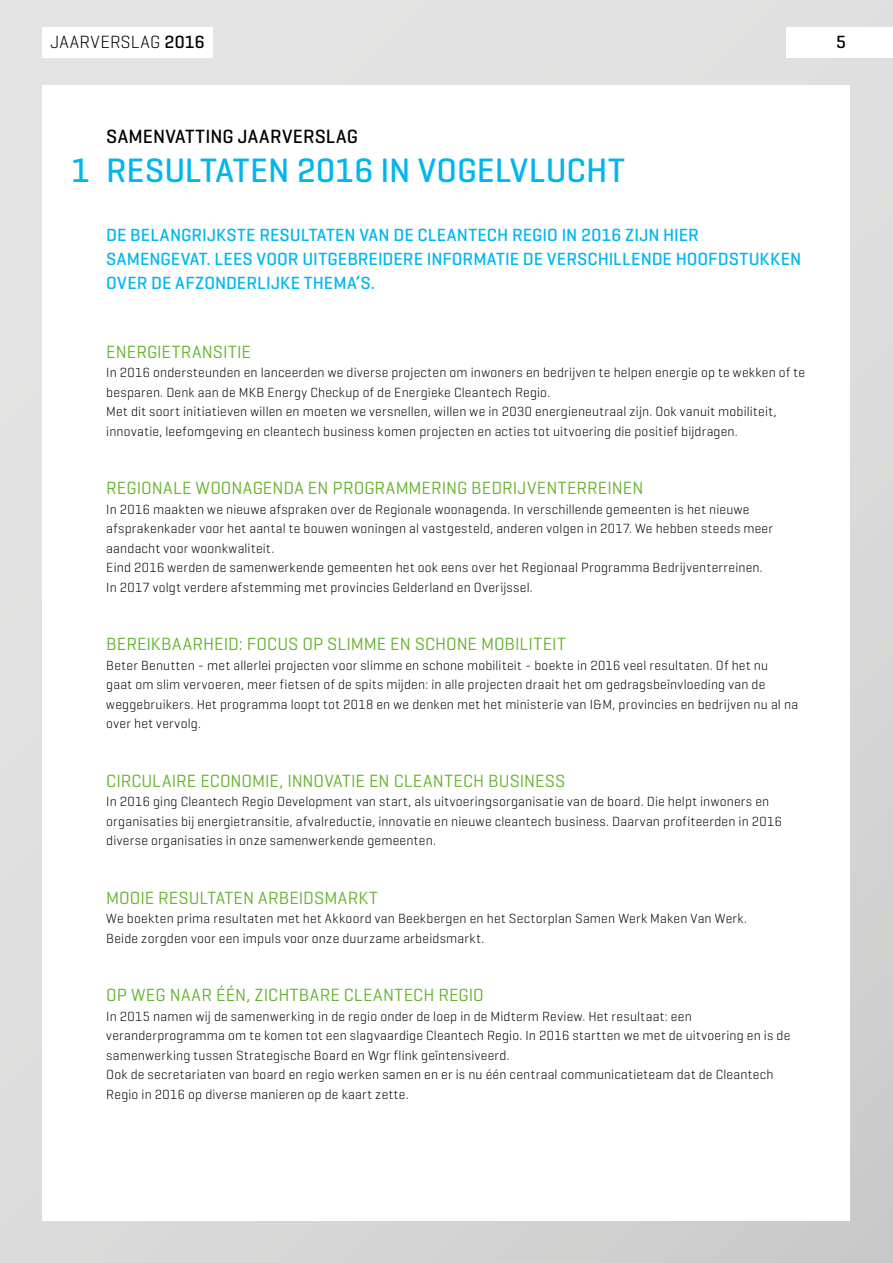
<style>
.page{position:relative;width:893px;height:1263px;background:#fff}
.page>*{position:absolute;margin:0;border:0;box-sizing:border-box;transform-origin:0 0}
.KOP{font:500 34.5px "Geogrotesque";color:#00b6ed}
.CHAPEAU{font:500 19.5px "Geogrotesque";letter-spacing:.015em;color:#000}
.TK{font:18px "Geogrotesque";letter-spacing:.005em;color:#65b32e}
.INTRO{font:500 18px/24px "Geogrotesque";letter-spacing:.005em;color:#00b6ed}
.t1{font:300 18px "Geogrotesque";letter-spacing:.02em;color:#000}
.t2{font:500 18px "Geogrotesque";color:#000}
.PT{font:300 13.5px/19.5px "Geogrotesque";letter-spacing:.015em;color:#000}
.s1{font-weight:500}
</style>
<div class="page">
<div style="left:0;top:0;width:893px;height:1263px;background:linear-gradient(to bottom,#e4e4e4,#d4d4d4)"></div>
<hr style="left:0;top:0;width:1px;height:1263px;background:#e2e2e1">
<div style="left:43px;top:85px;width:807px;height:1135px;background:#fff"></div>
<div style="left:43px;top:27px;width:170px;height:31px;background:#fff"></div>
<div style="left:787px;top:27px;width:106px;height:31px;background:#fff"></div>
<h3 class="t1" style="left:50px;top:31px;width:156px">JAARVERSLAG <span class="s1">2016</span></h3>
<h3 class="t2" style="left:836px;top:31px;width:11px">5</h3>
<p class="CHAPEAU" style="left:106px;top:125px;width:253px">SAMENVATTING JAARVERSLAG</p>
<p class="KOP" style="left:71px;top:149px;width:555px">1 RESULTATEN 2016 IN VOGELVLUCHT</p>
<p class="INTRO" style="left:106px;top:222px;width:696px">DE BELANGRIJKSTE RESULTATEN VAN DE CLEANTECH REGIO IN 2016 ZIJN HIER<br>SAMENGEVAT. LEES VOOR UITGEBREIDERE INFORMATIE DE VERSCHILLENDE HOOFDSTUKKEN<br>OVER DE AFZONDERLIJKE THEMA’S.</p>
<p class="TK" style="left:106px;top:340px;width:146px">ENERGIETRANSITIE</p>
<p class="PT" style="left:106px;top:363px;width:700px">In 2016 ondersteunden en lanceerden we diverse projecten om inwoners en bedrijven te helpen energie op te wekken of te besparen. Denk aan de MKB Energy Checkup of de Energieke Cleantech Regio.</p>
<p class="PT" style="left:106px;top:402px;width:672px">Met dit soort initiatieven willen en moeten we versnellen, willen we in 2030 energieneutraal zijn. Ook vanuit mobiliteit, innovatie, leefomgeving en cleantech business komen projecten en acties tot uitvoering die positief bijdragen.</p>
<p class="TK" style="left:106px;top:477px;width:539px">REGIONALE WOONAGENDA EN PROGRAMMERING BEDRIJVENTERREINEN</p>
<p class="PT" style="left:106px;top:499px;width:668px">In 2016 maakten we nieuwe afspraken over de Regionale woonagenda. In verschillende gemeenten is het nieuwe afsprakenkader voor het aantal te bouwen woningen al vastgesteld, anderen volgen in 2017. We hebben steeds meer aandacht voor woonkwaliteit.</p>
<p class="PT" style="left:106px;top:558px;width:658px">Eind 2016 werden de samenwerkende gemeenten het ook eens over het Regionaal Programma Bedrijventerreinen.</p>
<p class="PT" style="left:106px;top:577px;width:428px">In 2017 volgt verdere afstemming met provincies Gelderland en Overijssel.</p>
<p class="TK" style="left:106px;top:633px;width:461px">BEREIKBAARHEID: FOCUS OP SLIMME EN SCHONE MOBILITEIT</p>
<p class="PT" style="left:106px;top:655px;width:693px">Beter Benutten - met allerlei projecten voor slimme en schone mobiliteit - boekte in 2016 veel resultaten. Of het nu<br>gaat om slim vervoeren, meer fietsen of de spits mijden: in alle projecten draait het om gedragsbeïnvloeding van de weggebruikers. Het programma loopt tot 2018 en we denken met het ministerie van I&amp;M, provincies en bedrijven nu al na over het vervolg.</p>
<p class="TK" style="left:106px;top:769px;width:460px">CIRCULAIRE ECONOMIE, INNOVATIE EN CLEANTECH BUSINESS</p>
<p class="PT" style="left:106px;top:792px;width:677px">In 2016 ging Cleantech Regio Development van start, als uitvoeringsorganisatie van de board. Die helpt inwoners en organisaties bij energietransitie, afvalreductie, innovatie en nieuwe cleantech business. Daarvan profiteerden in 2016 diverse organisaties in onze samenwerkende gemeenten.</p>
<p class="TK" style="left:106px;top:886px;width:273px">MOOIE RESULTATEN ARBEIDSMARKT</p>
<p class="PT" style="left:106px;top:909px;width:642px">We boekten prima resultaten met het Akkoord van Beekbergen en het Sectorplan Samen Werk Maken Van Werk.</p>
<p class="PT" style="left:106px;top:928px;width:380px">Beide zorgden voor een impuls voor onze duurzame arbeidsmarkt.</p>
<p class="TK" style="left:106px;top:984px;width:379px">OP WEG NAAR ÉÉN, ZICHTBARE CLEANTECH REGIO</p>
<p class="PT" style="left:106px;top:1006px;width:685px">In 2015 namen wij de samenwerking in de regio onder de loep in de Midterm Review. Het resultaat: een veranderprogramma om te komen tot een slagvaardige Cleantech Regio. In 2016 startten we met de uitvoering en is de samenwerking tussen Strategische Board en Wgr flink geïntensiveerd.</p>
<p class="PT" style="left:106px;top:1065px;width:669px">Ook de secretariaten van board en regio werken samen en er is nu één centraal communicatieteam dat de Cleantech<br>Regio in 2016 op diverse manieren op de kaart zette.</p>
</div>
